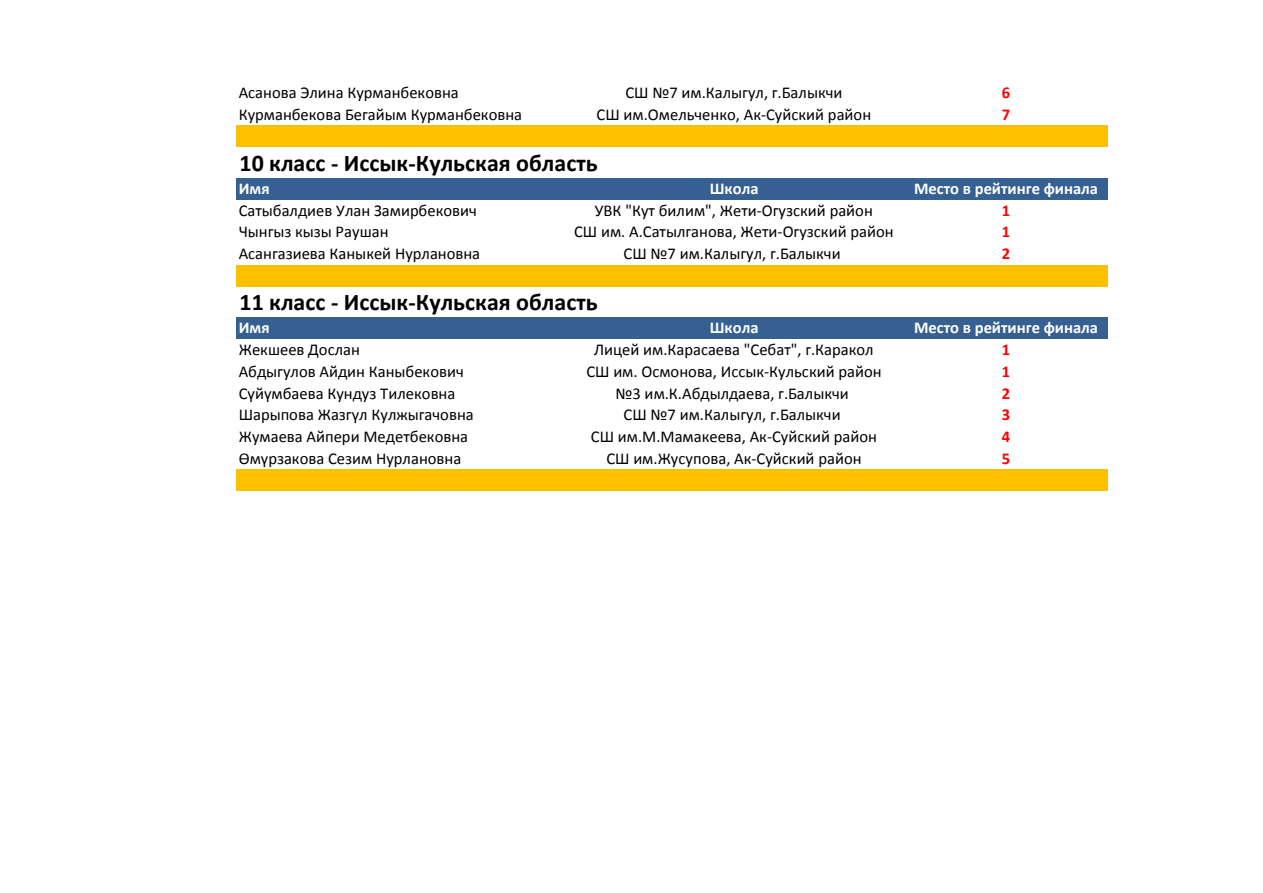
<style>
.page{position:relative;width:1263px;height:893px;background:#fff}
.page>*{position:absolute;margin:0;border:0;box-sizing:border-box;transform-origin:0 0}
.t1{font:700 24px "Calibri";color:#000}
.t2{font:16.5px "Calibri";color:#000}
.t3{font:700 16.5px "Calibri";color:#fff}
.t4{font:700 16.5px "Calibri";color:#f00}
</style>
<div class="page">
<div style="left:237px;top:125px;width:871px;height:22px;background:#ffc000"></div>
<div style="left:237px;top:178px;width:871px;height:21px;background:#366092"></div>
<div style="left:237px;top:265px;width:871px;height:22px;background:#ffc000"></div>
<div style="left:237px;top:317px;width:871px;height:22px;background:#366092"></div>
<div style="left:237px;top:469px;width:871px;height:22px;background:#ffc000"></div>
<p class="t2" style="left:239px;top:82px;width:222px">Асанова Элина Курманбековна</p>
<p class="t2" style="left:625px;top:82px;width:218px">СШ №7 им.Калыгул, г.Балыкчи</p>
<p class="t4" style="left:1002px;top:82px;width:10px">6</p>
<p class="t2" style="left:239px;top:104px;width:285px">Курманбекова Бегайым Курманбековна</p>
<p class="t2" style="left:597px;top:104px;width:276px">СШ им.Омельченко, Ак-Суйский район</p>
<p class="t4" style="left:1002px;top:104px;width:10px">7</p>
<h1 class="t1" style="left:240px;top:147px;width:360px">10 класс - Иссык-Кульская область</h1>
<p class="t3" style="left:239px;top:178px;width:32px">Имя</p>
<p class="t3" style="left:710px;top:178px;width:50px">Школа</p>
<p class="t3" style="left:914px;top:178px;width:186px">Место в рейтинге финала</p>
<p class="t2" style="left:239px;top:200px;width:240px">Сатыбалдиев Улан Замирбекович</p>
<p class="t2" style="left:595px;top:200px;width:280px">УВК "Кут билим", Жети-Огузский район</p>
<p class="t4" style="left:1002px;top:200px;width:10px">1</p>
<p class="t2" style="left:239px;top:222px;width:151px">Чынгыз кызы Раушан</p>
<p class="t2" style="left:574px;top:222px;width:321px">СШ им. А.Сатылганова, Жети-Огузский район</p>
<p class="t4" style="left:1002px;top:221px;width:10px">1</p>
<p class="t2" style="left:239px;top:243px;width:243px">Асангазиева Каныкей Нурлановна</p>
<p class="t2" style="left:624px;top:243px;width:218px">СШ №7 им.Калыгул, г.Балыкчи</p>
<p class="t4" style="left:1002px;top:243px;width:10px">2</p>
<h1 class="t1" style="left:240px;top:287px;width:360px">11 класс - Иссык-Кульская область</h1>
<p class="t3" style="left:239px;top:317px;width:32px">Имя</p>
<p class="t3" style="left:710px;top:317px;width:50px">Школа</p>
<p class="t3" style="left:914px;top:317px;width:186px">Место в рейтинге финала</p>
<p class="t2" style="left:239px;top:339px;width:123px">Жекшеев Дослан</p>
<p class="t2" style="left:594px;top:339px;width:281px">Лицей им.Карасаева "Себат", г.Каракол</p>
<p class="t4" style="left:1002px;top:339px;width:10px">1</p>
<p class="t2" style="left:239px;top:361px;width:227px">Абдыгулов Айдин Каныбекович</p>
<p class="t2" style="left:586px;top:361px;width:297px">СШ им. Осмонова, Иссык-Кульский район</p>
<p class="t4" style="left:1002px;top:361px;width:10px">1</p>
<p class="t2" style="left:239px;top:383px;width:218px">Сүйүмбаева Кундуз Тилековна</p>
<p class="t2" style="left:615px;top:383px;width:235px">№3 им.К.Абдылдаева, г.Балыкчи</p>
<p class="t4" style="left:1002px;top:383px;width:10px">2</p>
<p class="t2" style="left:239px;top:404px;width:237px">Шарыпова Жазгүл Кулжыгачовна</p>
<p class="t2" style="left:624px;top:404px;width:218px">СШ №7 им.Калыгул, г.Балыкчи</p>
<p class="t4" style="left:1002px;top:404px;width:10px">3</p>
<p class="t2" style="left:239px;top:426px;width:231px">Жумаева Айпери Медетбековна</p>
<p class="t2" style="left:591px;top:426px;width:288px">СШ им.М.Мамакеева, Ак-Суйский район</p>
<p class="t4" style="left:1002px;top:426px;width:10px">4</p>
<p class="t2" style="left:239px;top:448px;width:224px">Өмүрзакова Сезим Нурлановна</p>
<p class="t2" style="left:606px;top:448px;width:257px">СШ им.Жусупова, Ак-Суйский район</p>
<p class="t4" style="left:1002px;top:448px;width:10px">5</p>
</div>
